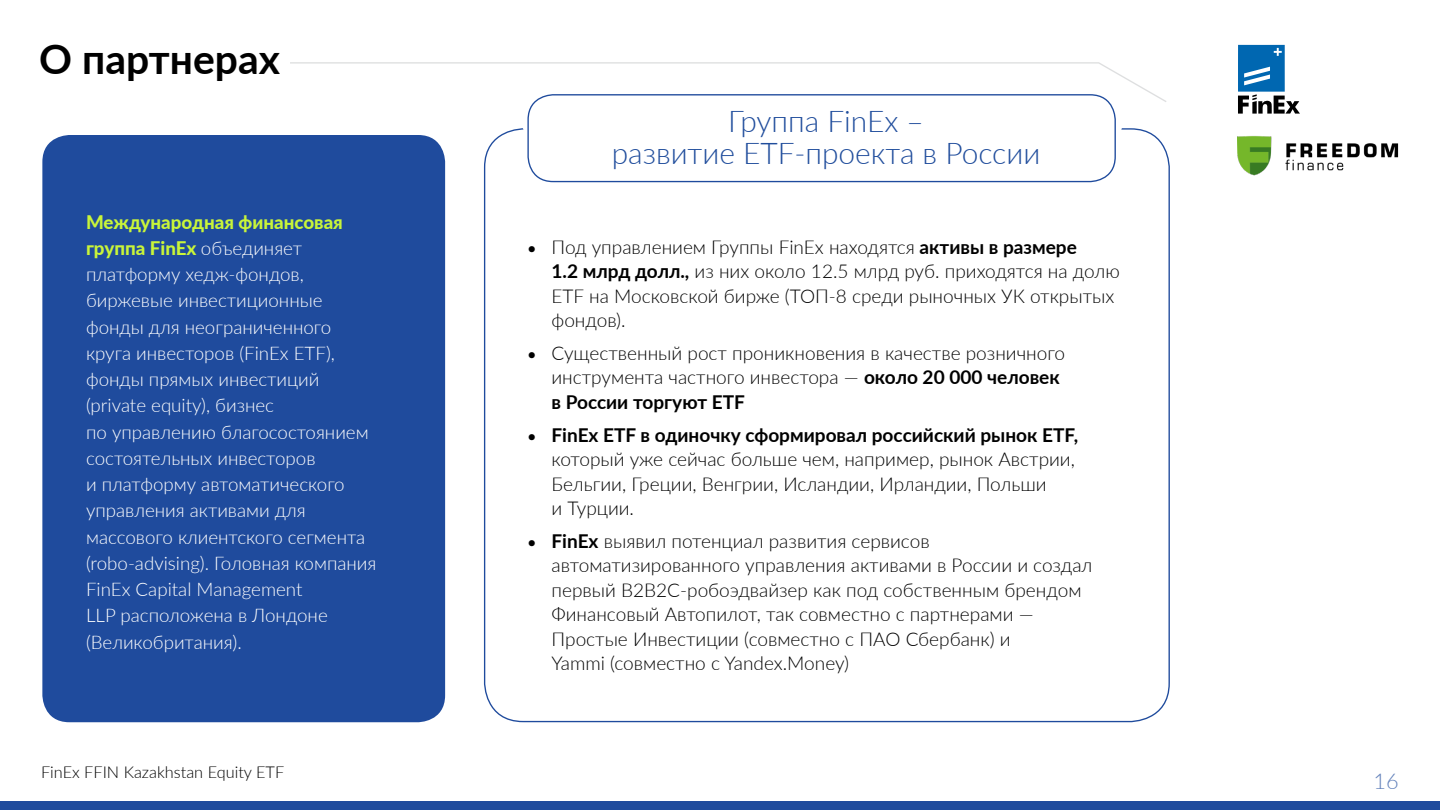
<style>
.page{position:relative;width:1440px;height:810px;background:#fff}
.page>*{position:absolute;margin:0;border:0;box-sizing:border-box;transform-origin:0 0}
.t1{font:700 40.8px "Lato";color:#000}
.t2{font:300 40.8px "Lato";color:#000}
.t3{font:300 29.92px/32.6px "Lato";color:#204d9c;text-align:center}
.t4{font:300 21.75px "Lato";color:#6281ba}
.t5{font:300 19.05px/24.5px "Lato";color:#000}
.t6{font:300 18.75px/26.2px "Lato";color:#fff}
.t7{font:300 16.35px "Lato";color:#000}
.s1{font-weight:800;color:#c9f539}
.s2{font-weight:400;font-size:16.35px}
.s3{font-weight:700}
</style>
<div class="page">
<svg style="left:290px;top:62px;width:877px;height:40px"></svg>
<div style="left:0;top:801px;width:1440px;height:9px;background:#1f4b9d"></div>
<div style="left:42px;top:135px;width:403px;height:587px;background:#1f4b9d;border-radius:27px"></div>
<img style="left:1238px;top:136px;width:161px;height:40px">
<svg style="left:1238px;top:45px;width:62px;height:69px"></svg>
<div style="left:528px;top:95px;width:587px;height:87px;background:#fff;border-radius:25px"></div>
<div style="left:527px;top:94px;width:589px;height:88px;border:1px solid #1f4b9d;border-radius:25px"></div>
<h1 class="t1" style="left:39px;top:29px;width:242px">О партнерах</h1>
<h1 class="t2" style="left:41px;top:31px;width:78px">ХХХ</h1>
<p class="t6" style="left:86px;top:208px;width:292px"><span class="s1">Международная финансовая группа FinEx</span> объединяет платформу хедж-фондов, биржевые инвестиционные фонды для неограниченного круга инвесторов (FinEx ETF), фонды прямых инвестиций (private equity), бизнес<br>по управлению благосостоянием состоятельных инвесторов<br>и платформу автоматического управления активами для массового клиентского сегмента (robo-advising). Головная компания<br>FinEx Capital Management<br>LLP расположена в Лондоне (Великобритания).</p>
<h2 class="t3" style="left:612px;top:103px;width:430px">Группа FinEx –<br>развитие ETF-проекта в России</h2>
<p class="t5" style="left:552px;top:234px;width:570px;text-indent:-24px"><span class="s2">•</span> Под управлением Группы FinEx находятся <span class="s3">активы в размере<br>1.2 млрд долл.,</span> из них около 12.5 млрд руб. приходятся на долю ETF на Московской бирже (ТОП-8 среди рыночных УК открытых фондов).</p>
<p class="t5" style="left:552px;top:340px;width:515px;text-indent:-24px"><span class="s2">•</span> Существенный рост проникновения в качестве розничного инструмента частного инвестора — <span class="s3">около 20 000 человек в России торгуют ETF</span></p>
<p class="t5" style="left:552px;top:422px;width:528px;text-indent:-24px"><span class="s2">•</span> <span class="s3">FinEx ETF в одиночку сформировал российский рынок ETF, </span>который уже сейчас больше чем, например, рынок Австрии, Бельгии, Греции, Венгрии, Исландии, Ирландии, Польши<br>и Турции.</p>
<p class="t5" style="left:552px;top:528px;width:542px;text-indent:-24px"><span class="s2">•</span> <span class="s3">FinEx</span> выявил потенциал развития сервисов автоматизированного управления активами в России и создал первый B2B2C-робоэдвайзер как под собственным брендом Финансовый Автопилот, так совместно с партнерами — Простые Инвестиции (совместно с ПАО Сбербанк) и<br>Yammi (совместно с Yandex.Money)</p>
<p class="t7" style="left:41px;top:761px;width:245px">FinEx FFIN Kazakhstan Equity ETF</p>
<p class="t4" style="left:1374px;top:766px;width:27px">16</p>
</div>
